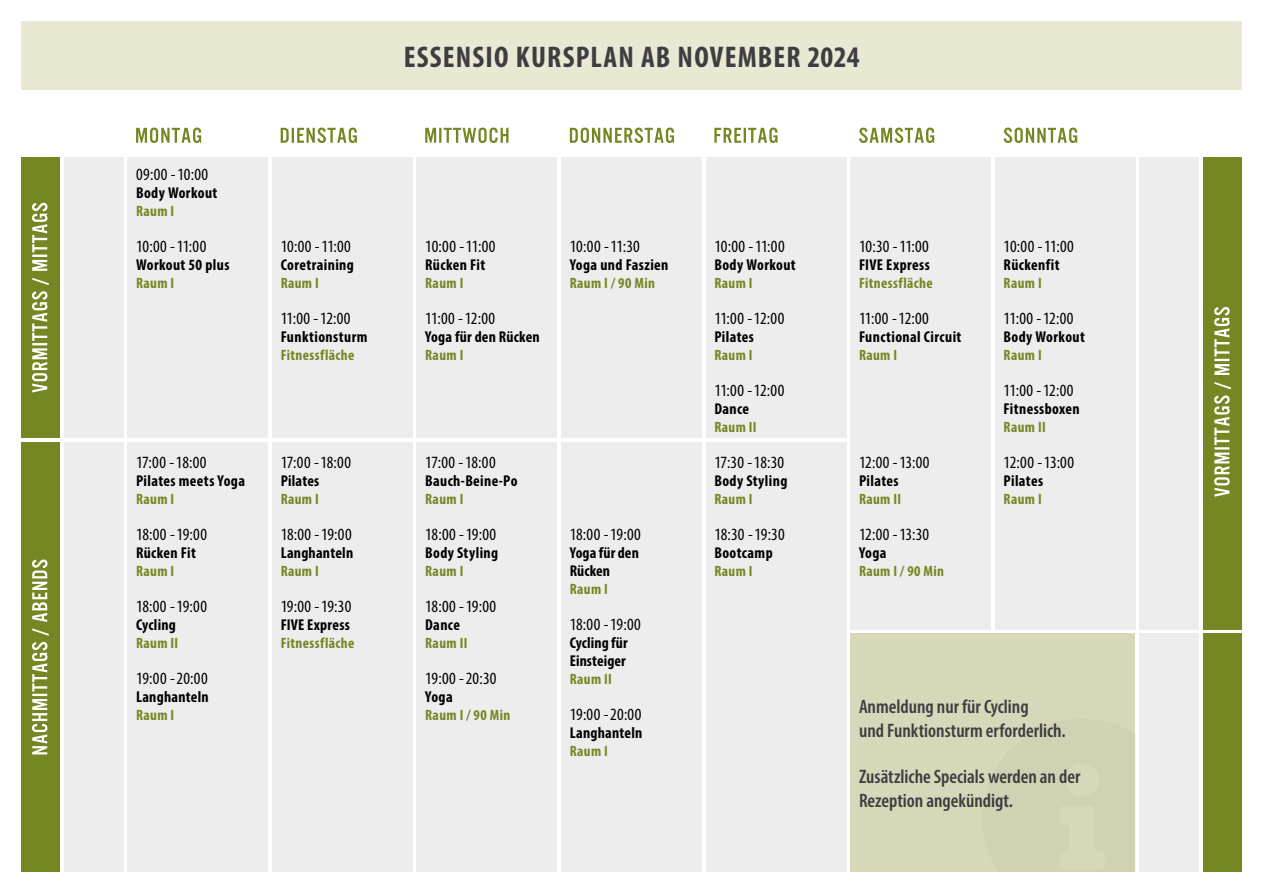
<style>
.page{position:relative;width:1263px;height:893px;background:#fff}
.page>*{position:absolute;margin:0;border:0;box-sizing:border-box;transform-origin:0 0}
.t1{font:700 condensed 30px "Myriad Pro";letter-spacing:.04em;color:#3e3d40}
.t2{font:600 condensed 19.5px/23.4px "Myriad Pro";color:#3e3d40}
.t3{font:condensed 17.25px "Myriad Pro";letter-spacing:.01em;color:#000}
.t4{font:700 condensed 15.75px "Myriad Pro";letter-spacing:.025em;color:#000}
.t5{font:700 condensed 15.75px/18px "Myriad Pro";letter-spacing:.005em;color:#000}
.t6{font:700 condensed 15px "Myriad Pro";letter-spacing:.025em;color:#748722}
</style>
<div class="page">
<div style="left:850px;top:634px;width:285px;height:238px;background:#d7d7b9"></div>
<div style="left:561px;top:442px;width:141px;height:430px;background:#ededee"></div>
<div style="left:1140px;top:634px;width:59px;height:238px;background:#ededee"></div>
<div style="left:128px;top:442px;width:140px;height:430px;background:#ededee"></div>
<div style="left:21px;top:21px;width:1221px;height:68px;background:#e8e8d3"></div>
<div style="left:64px;top:157px;width:59px;height:281px;background:#ededee"></div>
<div style="left:128px;top:157px;width:140px;height:281px;background:#ededee"></div>
<div style="left:21px;top:157px;width:39px;height:281px;background:#748722"></div>
<div style="left:272px;top:157px;width:140px;height:281px;background:#ededee"></div>
<div style="left:417px;top:157px;width:140px;height:281px;background:#ededee"></div>
<div style="left:561px;top:157px;width:141px;height:281px;background:#ededee"></div>
<div style="left:706px;top:157px;width:140px;height:281px;background:#ededee"></div>
<div style="left:850px;top:157px;width:141px;height:472px;background:#ededee"></div>
<div style="left:995px;top:157px;width:140px;height:472px;background:#ededee"></div>
<div style="left:1140px;top:157px;width:59px;height:472px;background:#ededee"></div>
<div style="left:1203px;top:157px;width:39px;height:472px;background:#748722"></div>
<div style="left:272px;top:442px;width:140px;height:430px;background:#ededee"></div>
<div style="left:417px;top:442px;width:140px;height:430px;background:#ededee"></div>
<div style="left:706px;top:442px;width:140px;height:430px;background:#ededee"></div>
<div style="left:1203px;top:634px;width:39px;height:238px;background:#748722"></div>
<div style="left:21px;top:442px;width:39px;height:430px;background:#748722"></div>
<div style="left:64px;top:442px;width:59px;height:430px;background:#ededee"></div>
<svg style="left:32px;top:559px;width:17px;height:195px"></svg>
<svg style="left:32px;top:203px;width:17px;height:190px"></svg>
<svg style="left:1214px;top:307px;width:17px;height:190px"></svg>
<svg style="left:136px;top:128px;width:65px;height:15px"></svg>
<svg style="left:281px;top:128px;width:76px;height:15px"></svg>
<svg style="left:425px;top:128px;width:83px;height:15px"></svg>
<svg style="left:570px;top:128px;width:104px;height:15px"></svg>
<svg style="left:714px;top:128px;width:63px;height:15px"></svg>
<svg style="left:859px;top:128px;width:75px;height:15px"></svg>
<svg style="left:1003px;top:128px;width:74px;height:15px"></svg>
<h1 class="t1" style="left:404px;top:46px;width:457px">ESSENSIO KURSPLAN AB NOVEMBER 2024</h1>
<p class="t3" style="left:136px;top:164px;width:74px">09:00 - 10:00</p>
<p class="t4" style="left:136px;top:187px;width:83px">Body Workout</p>
<p class="t6" style="left:136px;top:206px;width:40px">Raum I</p>
<p class="t3" style="left:136px;top:236px;width:72px">10:00 - 11:00</p>
<p class="t4" style="left:136px;top:259px;width:95px">Workout 50 plus</p>
<p class="t6" style="left:136px;top:278px;width:40px">Raum I</p>
<p class="t3" style="left:281px;top:236px;width:72px">10:00 - 11:00</p>
<p class="t4" style="left:281px;top:259px;width:75px">Coretraining</p>
<p class="t6" style="left:281px;top:278px;width:40px">Raum I</p>
<p class="t3" style="left:281px;top:308px;width:71px">11:00 - 12:00</p>
<p class="t4" style="left:281px;top:331px;width:88px">Funktionsturm</p>
<p class="t6" style="left:281px;top:350px;width:75px">Fitnessfläche</p>
<p class="t3" style="left:136px;top:452px;width:72px">17:00 - 18:00</p>
<p class="t4" style="left:136px;top:475px;width:110px">Pilates meets Yoga</p>
<p class="t6" style="left:136px;top:494px;width:40px">Raum I</p>
<p class="t3" style="left:136px;top:524px;width:72px">18:00 - 19:00</p>
<p class="t4" style="left:136px;top:547px;width:61px">Rücken Fit</p>
<p class="t6" style="left:136px;top:566px;width:40px">Raum I</p>
<p class="t3" style="left:136px;top:596px;width:72px">18:00 - 19:00</p>
<p class="t4" style="left:136px;top:619px;width:41px">Cycling</p>
<p class="t6" style="left:136px;top:638px;width:44px">Raum II</p>
<p class="t3" style="left:136px;top:668px;width:73px">19:00 - 20:00</p>
<p class="t4" style="left:136px;top:691px;width:74px">Langhanteln</p>
<p class="t6" style="left:136px;top:710px;width:40px">Raum I</p>
<p class="t3" style="left:281px;top:452px;width:72px">17:00 - 18:00</p>
<p class="t4" style="left:281px;top:475px;width:40px">Pilates</p>
<p class="t6" style="left:281px;top:494px;width:40px">Raum I</p>
<p class="t3" style="left:281px;top:524px;width:72px">18:00 - 19:00</p>
<p class="t4" style="left:281px;top:547px;width:74px">Langhanteln</p>
<p class="t6" style="left:281px;top:566px;width:40px">Raum I</p>
<p class="t3" style="left:281px;top:596px;width:72px">19:00 - 19:30</p>
<p class="t4" style="left:281px;top:619px;width:71px">FIVE Express</p>
<p class="t6" style="left:281px;top:638px;width:75px">Fitnessfläche</p>
<p class="t3" style="left:425px;top:236px;width:72px">10:00 - 11:00</p>
<p class="t4" style="left:425px;top:259px;width:61px">Rücken Fit</p>
<p class="t6" style="left:425px;top:278px;width:40px">Raum I</p>
<p class="t3" style="left:425px;top:308px;width:71px">11:00 - 12:00</p>
<p class="t4" style="left:425px;top:331px;width:116px">Yoga für den Rücken</p>
<p class="t6" style="left:425px;top:350px;width:40px">Raum I</p>
<p class="t3" style="left:570px;top:236px;width:71px">10:00 - 11:30</p>
<p class="t4" style="left:570px;top:259px;width:100px">Yoga und Faszien</p>
<p class="t6" style="left:570px;top:278px;width:87px">Raum I / 90 Min</p>
<p class="t3" style="left:425px;top:452px;width:72px">17:00 - 18:00</p>
<p class="t4" style="left:425px;top:475px;width:94px">Bauch-Beine-Po</p>
<p class="t6" style="left:425px;top:494px;width:40px">Raum I</p>
<p class="t3" style="left:425px;top:524px;width:72px">18:00 - 19:00</p>
<p class="t4" style="left:425px;top:547px;width:75px">Body Styling</p>
<p class="t6" style="left:425px;top:566px;width:40px">Raum I</p>
<p class="t3" style="left:425px;top:596px;width:72px">18:00 - 19:00</p>
<p class="t4" style="left:425px;top:619px;width:36px">Dance</p>
<p class="t6" style="left:425px;top:638px;width:44px">Raum II</p>
<p class="t3" style="left:425px;top:668px;width:73px">19:00 - 20:30</p>
<p class="t4" style="left:425px;top:691px;width:29px">Yoga</p>
<p class="t6" style="left:425px;top:710px;width:87px">Raum I / 90 Min</p>
<p class="t3" style="left:570px;top:524px;width:72px">18:00 - 19:00</p>
<p class="t5" style="left:570px;top:545px;width:71px">Yoga für den<br>Rücken</p>
<p class="t6" style="left:570px;top:584px;width:40px">Raum I</p>
<p class="t3" style="left:570px;top:614px;width:72px">18:00 - 19:00</p>
<p class="t5" style="left:570px;top:635px;width:60px">Cycling für<br>Einsteiger</p>
<p class="t6" style="left:570px;top:674px;width:44px">Raum II</p>
<p class="t3" style="left:570px;top:704px;width:73px">19:00 - 20:00</p>
<p class="t4" style="left:570px;top:727px;width:74px">Langhanteln</p>
<p class="t6" style="left:570px;top:746px;width:40px">Raum I</p>
<p class="t3" style="left:714px;top:236px;width:72px">10:00 - 11:00</p>
<p class="t4" style="left:714px;top:259px;width:83px">Body Workout</p>
<p class="t6" style="left:714px;top:278px;width:40px">Raum I</p>
<p class="t3" style="left:714px;top:308px;width:71px">11:00 - 12:00</p>
<p class="t4" style="left:714px;top:331px;width:41px">Pilates</p>
<p class="t6" style="left:714px;top:350px;width:40px">Raum I</p>
<p class="t3" style="left:714px;top:380px;width:71px">11:00 - 12:00</p>
<p class="t4" style="left:714px;top:403px;width:36px">Dance</p>
<p class="t6" style="left:714px;top:422px;width:44px">Raum II</p>
<p class="t3" style="left:714px;top:452px;width:71px">17:30 - 18:30</p>
<p class="t4" style="left:714px;top:475px;width:75px">Body Styling</p>
<p class="t6" style="left:714px;top:494px;width:40px">Raum I</p>
<p class="t3" style="left:714px;top:524px;width:72px">18:30 - 19:30</p>
<p class="t4" style="left:714px;top:547px;width:60px">Bootcamp</p>
<p class="t6" style="left:714px;top:566px;width:40px">Raum I</p>
<p class="t3" style="left:859px;top:236px;width:71px">10:30 - 11:00</p>
<p class="t4" style="left:859px;top:259px;width:72px">FIVE Express</p>
<p class="t6" style="left:859px;top:278px;width:75px">Fitnessfläche</p>
<p class="t3" style="left:859px;top:308px;width:71px">11:00 - 12:00</p>
<p class="t4" style="left:859px;top:331px;width:104px">Functional Circuit</p>
<p class="t6" style="left:859px;top:350px;width:40px">Raum I</p>
<p class="t3" style="left:859px;top:452px;width:72px">12:00 - 13:00</p>
<p class="t4" style="left:859px;top:475px;width:41px">Pilates</p>
<p class="t6" style="left:859px;top:494px;width:44px">Raum II</p>
<p class="t3" style="left:859px;top:524px;width:72px">12:00 - 13:30</p>
<p class="t4" style="left:859px;top:547px;width:29px">Yoga</p>
<p class="t6" style="left:859px;top:566px;width:87px">Raum I / 90 Min</p>
<p class="t3" style="left:1003px;top:236px;width:72px">10:00 - 11:00</p>
<p class="t4" style="left:1003px;top:259px;width:58px">Rückenfit</p>
<p class="t6" style="left:1003px;top:278px;width:40px">Raum I</p>
<p class="t3" style="left:1003px;top:308px;width:71px">11:00 - 12:00</p>
<p class="t4" style="left:1003px;top:331px;width:83px">Body Workout</p>
<p class="t6" style="left:1003px;top:350px;width:40px">Raum I</p>
<p class="t3" style="left:1003px;top:380px;width:71px">11:00 - 12:00</p>
<p class="t4" style="left:1003px;top:403px;width:78px">Fitnessboxen</p>
<p class="t6" style="left:1003px;top:422px;width:44px">Raum II</p>
<p class="t3" style="left:1003px;top:452px;width:72px">12:00 - 13:00</p>
<p class="t4" style="left:1003px;top:475px;width:41px">Pilates</p>
<p class="t6" style="left:1003px;top:494px;width:40px">Raum I</p>
<p class="t2" style="left:859px;top:697px;width:208px">Anmeldung nur für Cycling<br>und Funktionsturm erforderlich.</p>
<p class="t2" style="left:859px;top:767px;width:223px">Zusätzliche Specials werden an der<br>Rezeption angekündigt.</p>
</div>
